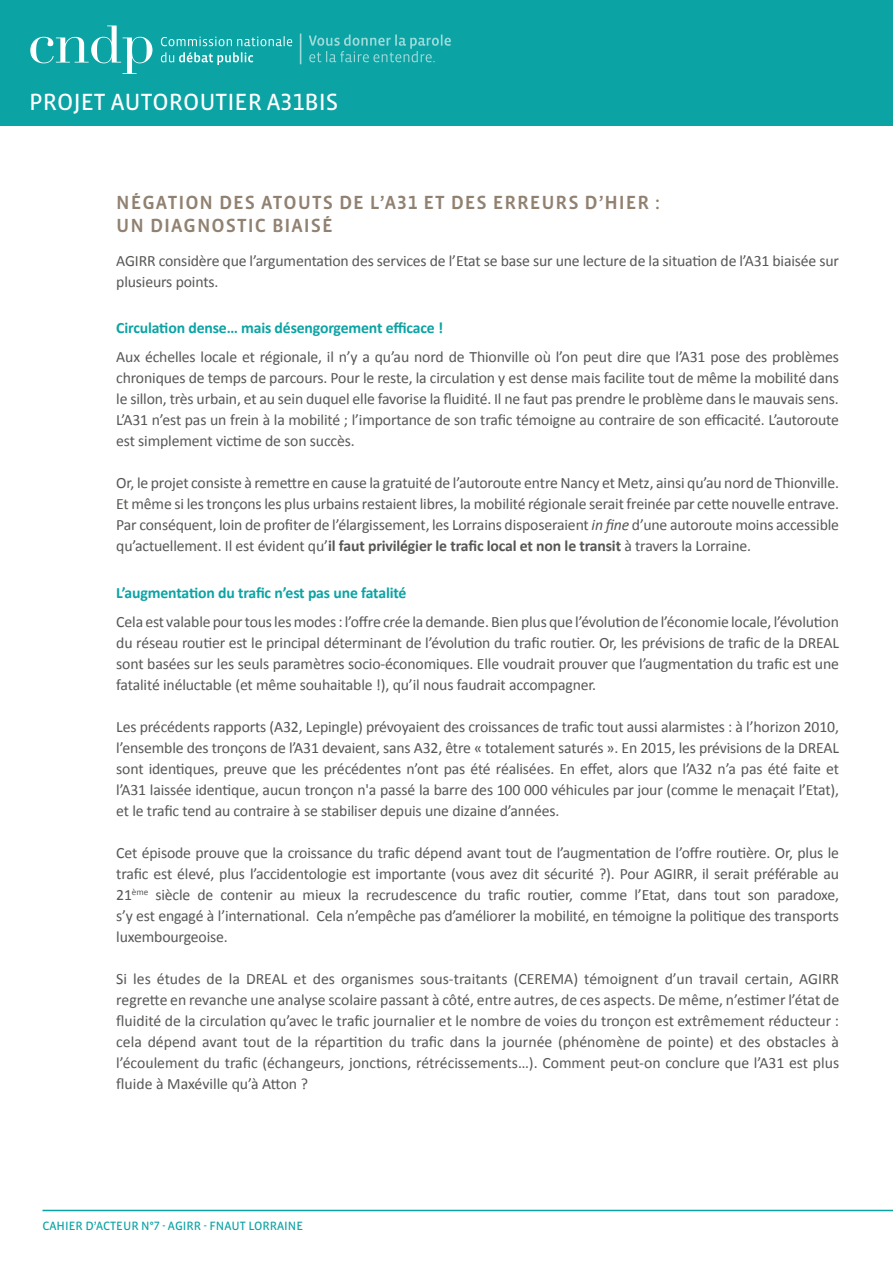
<style>
.page{position:relative;width:893px;height:1263px;background:#fff}
.page>*{position:absolute;margin:0;border:0;box-sizing:border-box;transform-origin:0 0}
.t1{font:24px "Vista Sans OT";color:#fff}
.t2{font:500 19.5px/22.5px "Vista Sans OT";letter-spacing:.05em;color:#918171}
.t3{font:15.75px/21px "Calibri";letter-spacing:-.01em;color:#575756;text-align:justify}
.t4{font:700 15.75px "Calibri";letter-spacing:-.01em;color:#0ca3a4}
.t5{font:12.3px "Vista Sans OT";color:#0ca3a4}
.s1{font-style:italic}
.s2{font-weight:700}
</style>
<div class="page">
<div style="left:0;top:0;width:893px;height:125px;background:#0ca3a4"></div>
<svg style="left:161px;top:52px;width:92px;height:13px"></svg>
<svg style="left:161px;top:36px;width:131px;height:10px"></svg>
<svg style="left:30px;top:26px;width:122px;height:48px"></svg>
<hr style="left:300px;top:34px;width:1px;height:30px;background:#fff">
<svg style="left:309px;top:34px;width:142px;height:28px"></svg>
<hr style="left:43px;top:1210px;width:850px;height:1px;background:#0ca3a4">
<h1 class="t1" style="left:29px;top:89px;width:311px">PROJET AUTOROUTIER A31BIS</h1>
<p class="t2" style="left:116px;top:192px;width:545px">NÉGATION DES ATOUTS DE L’A31 ET DES ERREURS D’HIER :<br>UN DIAGNOSTIC BIAISÉ</p>
<p class="t3" style="left:116px;top:250px;width:724px">AGIRR considère que l’argumentation des services de l’Etat se base sur une lecture de la situation de l’A31 biaisée sur plusieurs points.</p>
<p class="t4" style="left:116px;top:318px;width:328px">Circulation dense… mais désengorgement efficace !</p>
<p class="t3" style="left:116px;top:347px;width:724px">Aux échelles locale et régionale, il n’y a qu’au nord de Thionville où l’on peut dire que l’A31 pose des problèmes chroniques de temps de parcours. Pour le reste, la circulation y est dense mais facilite tout de même la mobilité dans le sillon, très urbain, et au sein duquel elle favorise la fluidité. Il ne faut pas prendre le problème dans le mauvais sens.<br>L’A31 n’est pas un frein à la mobilité ; l’importance de son trafic témoigne au contraire de son efficacité. L’autoroute est simplement victime de son succès.</p>
<p class="t3" style="left:116px;top:473px;width:724px">Or, le projet consiste à remettre en cause la gratuité de l’autoroute entre Nancy et Metz, ainsi qu’au nord de Thionville.<br>Et même si les tronçons les plus urbains restaient libres, la mobilité régionale serait freinée par cette nouvelle entrave.<br>Par conséquent, loin de profiter de l’élargissement, les Lorrains disposeraient <span class="s1">in fine</span> d’une autoroute moins accessible qu’actuellement. Il est évident qu’<span class="s2">il faut privilégier le trafic local et non le transit</span> à travers la Lorraine.</p>
<p class="t4" style="left:116px;top:582px;width:292px">L’augmentation du trafic n’est pas une fatalité</p>
<p class="t3" style="left:116px;top:611px;width:724px">Cela est valable pour tous les modes : l’offre crée la demande. Bien plus que l’évolution de l’économie locale, l’évolution du réseau routier est le principal déterminant de l’évolution du trafic routier. Or, les prévisions de trafic de la DREAL sont basées sur les seuls paramètres socio-économiques. Elle voudrait prouver que l’augmentation du trafic est une fatalité inéluctable (et même souhaitable !), qu’il nous faudrait accompagner.</p>
<p class="t3" style="left:116px;top:716px;width:724px">Les précédents rapports (A32, Lepingle) prévoyaient des croissances de trafic tout aussi alarmistes : à l’horizon 2010, l’ensemble des tronçons de l’A31 devaient, sans A32, être « totalement saturés ». En 2015, les prévisions de la DREAL sont identiques, preuve que les précédentes n’ont pas été réalisées. En effet, alors que l’A32 n’a pas été faite et l’A31 laissée identique, aucun tronçon n'a passé la barre des 100 000 véhicules par jour (comme le menaçait l’Etat), et le trafic tend au contraire à se stabiliser depuis une dizaine d’années.</p>
<p class="t3" style="left:116px;top:842px;width:724px">Cet épisode prouve que la croissance du trafic dépend avant tout de l’augmentation de l’offre routière. Or, plus le trafic est élevé, plus l’accidentologie est importante (vous avez dit sécurité ?). Pour AGIRR, il serait préférable au 21<sup>ème</sup> siècle de contenir au mieux la recrudescence du trafic routier, comme l’Etat, dans tout son paradoxe, s’y est engagé à l’international. Cela n’empêche pas d’améliorer la mobilité, en témoigne la politique des transports luxembourgeoise.</p>
<p class="t3" style="left:116px;top:968px;width:724px">Si les études de la DREAL et des organismes sous-traitants (CEREMA) témoignent d’un travail certain, AGIRR regrette en revanche une analyse scolaire passant à côté, entre autres, de ces aspects. De même, n’estimer l’état de fluidité de la circulation qu’avec le trafic journalier et le nombre de voies du tronçon est extrêmement réducteur : cela dépend avant tout de la répartition du trafic dans la journée (phénomène de pointe) et des obstacles à l’écoulement du trafic (échangeurs, jonctions, rétrécissements…). Comment peut-on conclure que l’A31 est plus fluide à Maxéville qu’à Atton ?</p>
<p class="t5" style="left:43px;top:1220px;width:262px">CAHIER D’ACTEUR N°7 - AGIRR - FNAUT LORRAINE</p>
</div>
